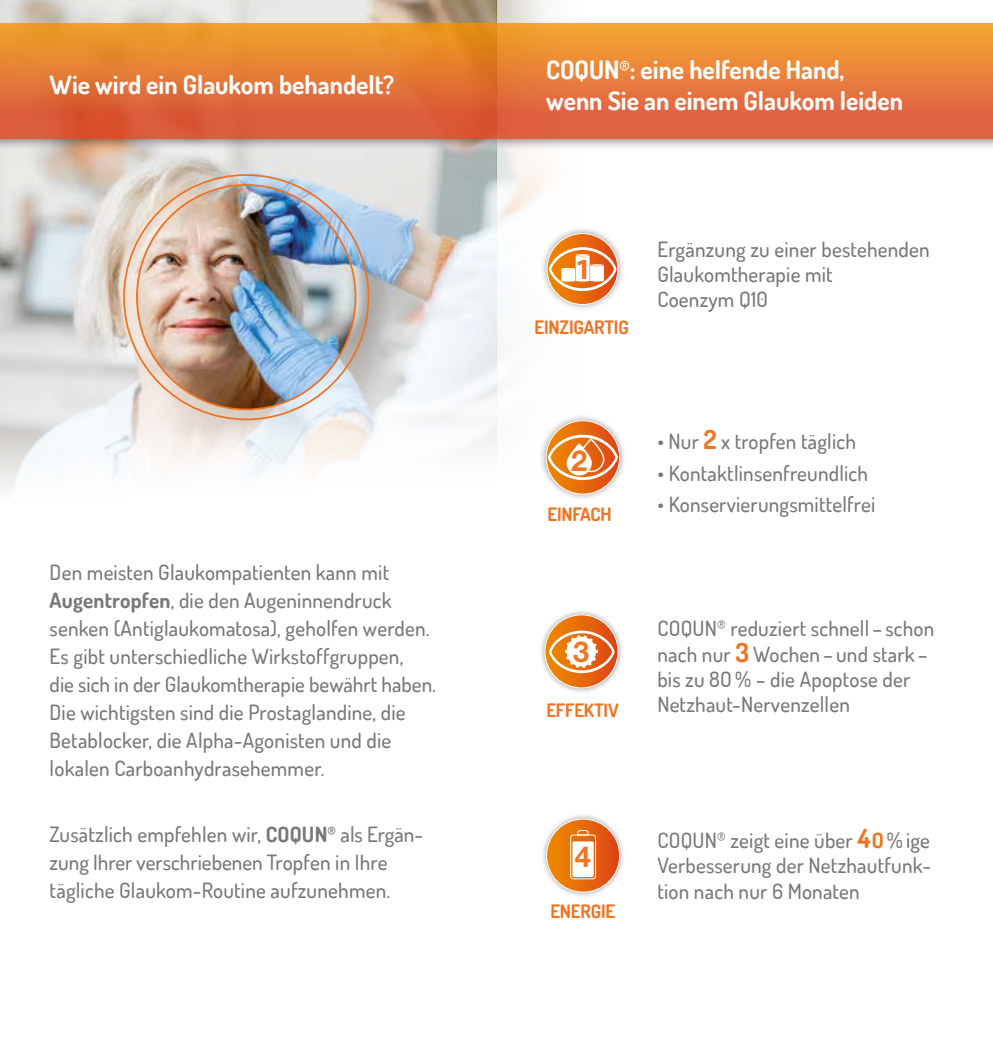
<style>
.page{position:relative;width:993px;height:1042px;background:#fff}
.page>*{position:absolute;margin:0;border:0;box-sizing:border-box;transform-origin:0 0}
.t1{font:700 29.22px "Myriad Pro";color:#ee7523}
.t2{font:700 28.88px "Helvetica Neue LT Pro";color:#ee7523}
.t3{font:700 25.38px/30.4px "Dosis";color:#fff}
.t4{font:500 21px/28px "Dosis";letter-spacing:.01em;color:#78777a}
.t5{font:700 18.55px "Dosis";letter-spacing:-.01em;color:#ee7523}
.s1{font-weight:700}
.s2{font-weight:700;font-size:26.25px;color:#ee7523}
.s3{font-weight:700;color:#ee7523}
</style>
<div class="page">
<img style="left:0;top:0;width:625px;height:270px">
<svg style="left:0;top:24px;width:992px;height:115px;background:#e57a37"></svg>
<svg style="left:0;top:270px;width:498px;height:219px"></svg>
<svg style="left:0;top:139px;width:992px;height:17px"></svg>
<div style="left:539px;top:226px;width:86px;height:86px;background:#000;opacity:.4"></div>
<svg style="left:547px;top:234px;width:70px;height:70px"></svg>
<svg style="left:547px;top:246px;width:70px;height:46px"></svg>
<div style="left:538px;top:413px;width:89px;height:88px;background:#000;opacity:.4"></div>
<svg style="left:546px;top:421px;width:73px;height:73px"></svg>
<svg style="left:546px;top:434px;width:73px;height:47px"></svg>
<svg style="left:566px;top:444px;width:25px;height:31px"></svg>
<div style="left:538px;top:609px;width:85px;height:85px;background:#000;opacity:.4"></div>
<svg style="left:544px;top:615px;width:74px;height:73px"></svg>
<div style="left:544px;top:614px;width:74px;height:74px;border:1px solid #fff;border-radius:50%"></div>
<svg style="left:547px;top:630px;width:68px;height:44px"></svg>
<div style="left:569px;top:639px;width:25px;height:25px;background:#fff;border-radius:50%"></div>
<div style="left:540px;top:813px;width:85px;height:85px;background:#000;opacity:.4"></div>
<svg style="left:546px;top:819px;width:73px;height:73px;background:#e66e13"></svg>
<div style="left:546px;top:819px;width:73px;height:73px;border:1px solid #fff;border-radius:50%"></div>
<div style="left:572px;top:841px;width:21px;height:36px;background:#fff;border-radius:2px"></div>
<div style="left:570px;top:834px;width:26px;height:45px;border:1px solid #fff;border-radius:3px"></div>
<svg style="left:576px;top:829px;width:12px;height:7px"></svg>
<img style="left:137px;top:185px;width:218px;height:224px">
<p class="t3" style="left:50px;top:69px;width:346px">Wie wird ein Glaukom behandelt?</p>
<p class="t4" style="left:50px;top:557px;width:387px">Den meisten Glaukompatienten kann mit <span class="s1">Augentropfen</span>, die den Augeninnendruck senken (Antiglaukomatosa), geholfen werden.<br>Es gibt unterschiedliche Wirkstoffgruppen,<br>die sich in der Glaukomtherapie bewährt haben.<br>Die wichtigsten sind die Prostaglandine, die Betablocker, die Alpha-Agonisten und die lokalen Carboanhydrasehemmer.</p>
<p class="t4" style="left:50px;top:820px;width:375px">Zusätzlich empfehlen wir, <span class="s1">COQUN</span><sup>®</sup> als Ergän&shy;zung Ihrer verschriebenen Tropfen in Ihre tägliche Glaukom-Routine aufzunehmen.</p>
<p class="t3" style="left:546px;top:54px;width:358px">COQUN<sup>®</sup>: eine helfende Hand, wenn Sie an einem Glaukom leiden</p>
<h1 class="t1" style="left:575px;top:253px;width:18px">1</h1>
<p class="t5" style="left:534px;top:315px;width:96px">EINZIGARTIG</p>
<p class="t4" style="left:657px;top:236px;width:274px;line-height:25.2px">Ergänzung zu einer bestehenden<br>Glaukomtherapie mit<br>Coenzym Q10</p>
<h2 class="t2" style="left:571px;top:443px;width:18px">2</h2>
<p class="t5" style="left:547px;top:502px;width:66px">EINFACH</p>
<p class="t4" style="left:657px;top:427px;width:200px">• Nur <span class="s2">2</span> x tropfen täglich</p>
<p class="t4" style="left:657px;top:459px;width:212px">• Kontaktlinsenfreundlich</p>
<p class="t4" style="left:657px;top:490px;width:219px">• Konservierungsmittelfrei</p>
<h2 class="t2" style="left:573px;top:633px;width:18px">3</h2>
<p class="t5" style="left:546px;top:698px;width:74px">EFFEKTIV</p>
<p class="t4" style="left:657px;top:614px;width:278px;line-height:25.6px">COQUN<sup>®</sup> reduziert schnell – schon nach nur <span class="s2">3</span> Wochen – und stark – bis zu 8O% – die Apoptose der<br>Netzhaut-Nervenzellen</p>
<h2 class="t2" style="left:574px;top:838px;width:18px">4</h2>
<p class="t5" style="left:550px;top:899px;width:67px">ENERGIE</p>
<p class="t4" style="left:657px;top:827px;width:275px;line-height:25.2px;text-align:justify">COQUN<sup>®</sup> zeigt eine über <span class="s2">4</span><span class="s3">O</span>%ige Verbesserung der Netzhautfunk&shy;tion nach nur 6 Monaten</p>
</div>
